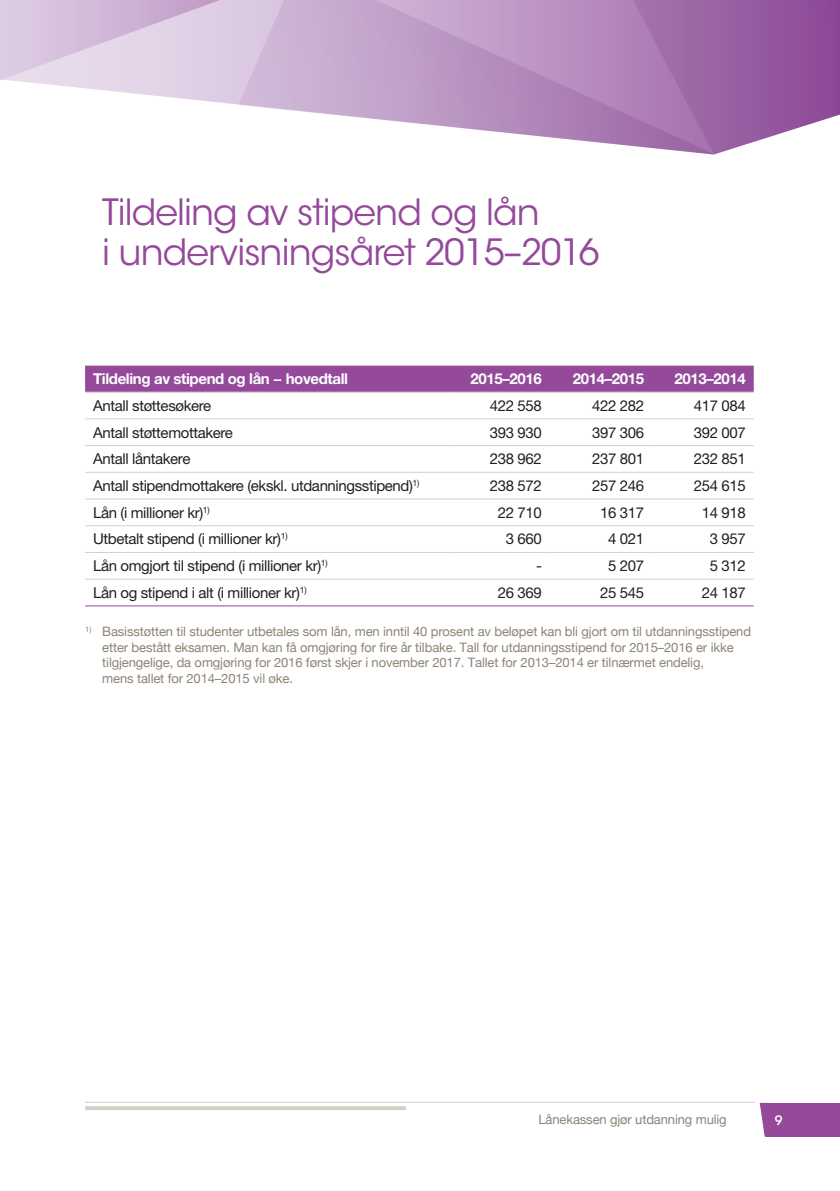
<style>
.page{position:relative;width:840px;height:1191px;background:#fff}
.page>*{position:absolute;margin:0;border:0;box-sizing:border-box;transform-origin:0 0}
.t1{font:36px/40px "ITC Avant Garde Std";letter-spacing:-.025em;color:#94499b}
.t2{font:15px "Helvetica Neue LT Std";letter-spacing:-.025em;color:#231f20}
.t3{font:700 15px "Helvetica Neue LT Std";letter-spacing:-.025em;color:#fff}
.t4{font:13px/15.6px "Helvetica Neue";letter-spacing:-.01em;color:#8f8377}
.t5{font:500 13px "ITC Avant Garde Std";color:#fff}
</style>
<div class="page">
<hr style="left:85px;top:1101px;width:669px;height:1px;background:#d5cfc7">
<hr style="left:85px;top:1106px;width:320px;height:4px;background:#d5cfc7">
<div style="left:766px;top:1102px;width:73px;height:34px;background:#94499b"></div>
<svg style="left:759px;top:1102px;width:7px;height:34px"></svg>
<div style="left:85px;top:366px;width:668px;height:26px;background:#94499b"></div>
<hr style="left:85px;top:365px;width:363px;height:1px;background:#d5cfc7">
<hr style="left:448px;top:365px;width:101px;height:1px;background:#d5cfc7">
<hr style="left:549px;top:365px;width:102px;height:1px;background:#d5cfc7">
<hr style="left:651px;top:365px;width:102px;height:1px;background:#d5cfc7">
<hr style="left:85px;top:392px;width:363px;height:1px;background:#d5cfc7">
<hr style="left:448px;top:392px;width:101px;height:1px;background:#d5cfc7">
<hr style="left:549px;top:392px;width:102px;height:1px;background:#d5cfc7">
<hr style="left:651px;top:392px;width:102px;height:1px;background:#d5cfc7">
<hr style="left:85px;top:418px;width:363px;height:1px;background:#d5cfc7">
<hr style="left:448px;top:418px;width:101px;height:1px;background:#d5cfc7">
<hr style="left:549px;top:418px;width:102px;height:1px;background:#d5cfc7">
<hr style="left:651px;top:418px;width:102px;height:1px;background:#d5cfc7">
<hr style="left:85px;top:445px;width:363px;height:1px;background:#d5cfc7">
<hr style="left:448px;top:445px;width:101px;height:1px;background:#d5cfc7">
<hr style="left:549px;top:445px;width:102px;height:1px;background:#d5cfc7">
<hr style="left:651px;top:445px;width:102px;height:1px;background:#d5cfc7">
<hr style="left:85px;top:472px;width:363px;height:1px;background:#d5cfc7">
<hr style="left:448px;top:472px;width:101px;height:1px;background:#d5cfc7">
<hr style="left:549px;top:472px;width:102px;height:1px;background:#d5cfc7">
<hr style="left:651px;top:472px;width:102px;height:1px;background:#d5cfc7">
<hr style="left:85px;top:498px;width:363px;height:1px;background:#d5cfc7">
<hr style="left:448px;top:498px;width:101px;height:1px;background:#d5cfc7">
<hr style="left:549px;top:498px;width:102px;height:1px;background:#d5cfc7">
<hr style="left:651px;top:498px;width:102px;height:1px;background:#d5cfc7">
<hr style="left:85px;top:525px;width:363px;height:1px;background:#d5cfc7">
<hr style="left:448px;top:525px;width:101px;height:1px;background:#d5cfc7">
<hr style="left:549px;top:525px;width:102px;height:1px;background:#d5cfc7">
<hr style="left:651px;top:525px;width:102px;height:1px;background:#d5cfc7">
<hr style="left:85px;top:552px;width:363px;height:1px;background:#d5cfc7">
<hr style="left:448px;top:552px;width:101px;height:1px;background:#d5cfc7">
<hr style="left:549px;top:552px;width:102px;height:1px;background:#d5cfc7">
<hr style="left:651px;top:552px;width:102px;height:1px;background:#d5cfc7">
<hr style="left:85px;top:579px;width:363px;height:1px;background:#d5cfc7">
<hr style="left:448px;top:579px;width:101px;height:1px;background:#d5cfc7">
<hr style="left:549px;top:579px;width:102px;height:1px;background:#d5cfc7">
<hr style="left:651px;top:579px;width:102px;height:1px;background:#d5cfc7">
<hr style="left:85px;top:605px;width:363px;height:1px;background:#94499b">
<hr style="left:448px;top:605px;width:101px;height:1px;background:#94499b">
<hr style="left:549px;top:605px;width:102px;height:1px;background:#94499b">
<hr style="left:651px;top:605px;width:102px;height:1px;background:#94499b">
<svg style="left:8px;top:0;width:831px;height:154px"></svg>
<svg style="left:0;top:0;width:220px;height:80px;background:#dbc8e1"></svg>
<h1 class="t1" style="left:102px;top:192px;width:498px">Tildeling av stipend og lån<br>i undervisningsåret 2015–2016</h1>
<p class="t3" style="left:93px;top:369px;width:256px">Tildeling av stipend og lån − hovedtall</p>
<p class="t3" style="left:470px;top:369px;width:73px">2015–2016</p>
<p class="t3" style="left:572px;top:369px;width:73px">2014–2015</p>
<p class="t3" style="left:674px;top:369px;width:73px">2013–2014</p>
<p class="t2" style="left:93px;top:396px;width:119px">Antall støttesøkere</p>
<p class="t2" style="left:489px;top:396px;width:53px">422 558</p>
<p class="t2" style="left:591px;top:396px;width:53px">422 282</p>
<p class="t2" style="left:693px;top:396px;width:53px">417 084</p>
<p class="t2" style="left:93px;top:423px;width:141px">Antall støttemottakere</p>
<p class="t2" style="left:489px;top:423px;width:53px">393 930</p>
<p class="t2" style="left:591px;top:423px;width:53px">397 306</p>
<p class="t2" style="left:693px;top:423px;width:53px">392 007</p>
<p class="t2" style="left:93px;top:450px;width:99px">Antall låntakere</p>
<p class="t2" style="left:489px;top:450px;width:53px">238 962</p>
<p class="t2" style="left:591px;top:450px;width:53px">237 801</p>
<p class="t2" style="left:693px;top:450px;width:53px">232 851</p>
<p class="t2" style="left:93px;top:477px;width:328px">Antall stipendmottakere (ekskl. utdanningsstipend)<sup>1)</sup></p>
<p class="t2" style="left:489px;top:477px;width:53px">238 572</p>
<p class="t2" style="left:591px;top:477px;width:53px">257 246</p>
<p class="t2" style="left:693px;top:477px;width:53px">254 615</p>
<p class="t2" style="left:93px;top:503px;width:118px">Lån (i millioner kr)<sup>1)</sup></p>
<p class="t2" style="left:497px;top:503px;width:45px">22 710</p>
<p class="t2" style="left:599px;top:503px;width:45px">16 317</p>
<p class="t2" style="left:701px;top:503px;width:45px">14 918</p>
<p class="t2" style="left:93px;top:530px;width:196px">Utbetalt stipend (i millioner kr)<sup>1)</sup></p>
<p class="t2" style="left:505px;top:530px;width:38px">3 660</p>
<p class="t2" style="left:607px;top:530px;width:38px">4 021</p>
<p class="t2" style="left:709px;top:530px;width:38px">3 957</p>
<p class="t2" style="left:93px;top:557px;width:236px">Lån omgjort til stipend (i millioner kr)<sup>1)</sup></p>
<p class="t2" style="left:535px;top:557px;width:7px">-</p>
<p class="t2" style="left:607px;top:557px;width:38px">5 207</p>
<p class="t2" style="left:709px;top:557px;width:38px">5 312</p>
<p class="t2" style="left:93px;top:583px;width:215px">Lån og stipend i alt (i millioner kr)<sup>1)</sup></p>
<p class="t2" style="left:497px;top:583px;width:45px">26 369</p>
<p class="t2" style="left:599px;top:583px;width:45px">25 545</p>
<p class="t2" style="left:701px;top:583px;width:45px">24 187</p>
<p class="t4" style="left:102px;top:624px;width:650px;text-indent:-17px"><sup>1)</sup> Basisstøtten til studenter utbetales som lån, men inntil 40 prosent av beløpet kan bli gjort om til utdanningsstipend etter bestått eksamen. Man kan få omgjøring for fire år tilbake. Tall for utdanningsstipend for 2015–2016 er ikke tilgjengelige, da omgjøring for 2016 først skjer i november 2017. Tallet for 2013–2014 er tilnærmet endelig,<br>mens tallet for 2014–2015 vil øke.</p>
<p class="t4" style="left:538px;top:1112px;width:190px">Lånekassen gjør utdanning mulig</p>
<p class="t5" style="left:774px;top:1112px;width:9px">9</p>
</div>
